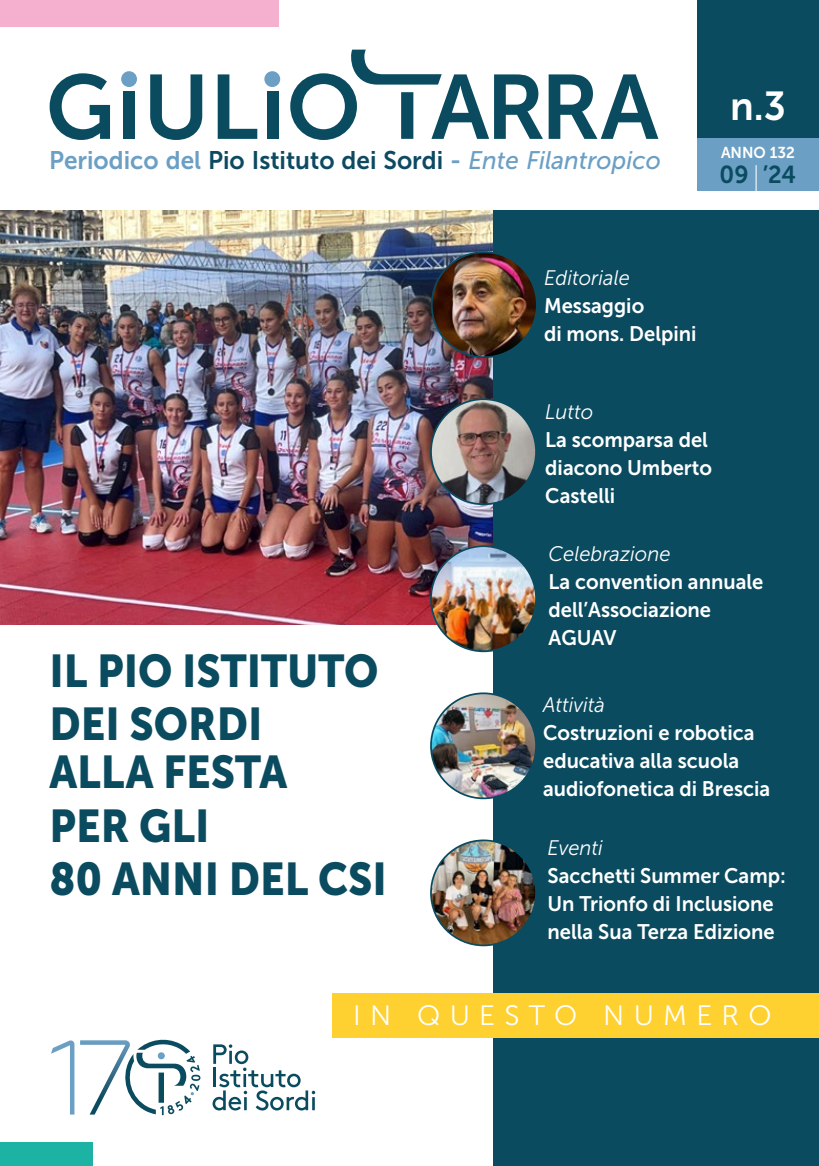
<style>
.page{position:relative;width:819px;height:1166px;background:#fff}
.page>*{position:absolute;margin:0;border:0;box-sizing:border-box;transform-origin:0 0}
.t1{font:45.68px/53.6px "Museo Sans 900";color:#0a4b60;scale:.92 1}
.t2{font:40.25px "Museo Sans 700";color:#fff;scale:.96 1}
.t3{font:28px "Museo Sans 300";letter-spacing:.33em;color:#fff}
.t4{font:25.38px "Museo Sans 700";color:#0d4a61;scale:.96 1}
.t5{font:24.5px "Museo Sans 700";color:#0a4b60;scale:.96 1}
.t6{font:21px/28px "Museo Sans 700";color:#fff;scale:.96 1}
.t7{font:italic 21px "Museo Sans 300";color:#fff;scale:.96 1}
.t8{font:15.75px "Museo Sans 700";color:#fff;scale:.96 1}
.s1{color:#6b9fc4}
.s2{font-family:"Museo Sans 500";font-style:italic;color:#6b9fc4}
.s3{font-family:"Museo Sans 100";font-size:31.68px;color:#fff}
</style>
<div class="page">
<img style="left:0;top:211px;width:493px;height:413px">
<div style="left:493px;top:211px;width:326px;height:955px;background:#0a4b60"></div>
<div style="left:697px;top:0;width:122px;height:191px;background:#0a4b60"></div>
<div style="left:697px;top:138px;width:122px;height:53px;background:#6b9fc4"></div>
<div style="left:332px;top:993px;width:487px;height:44px;background:#fed130"></div>
<div style="left:0;top:0;width:278px;height:27px;background:#f4b0ce"></div>
<div style="left:0;top:1142px;width:92px;height:24px;background:#1cb3a4"></div>
<svg style="left:50px;top:73px;width:60px;height:67px"></svg>
<div style="left:123px;top:92px;width:12px;height:47px;background:#0a4b60"></div>
<svg style="left:150px;top:74px;width:52px;height:66px"></svg>
<svg style="left:218px;top:74px;width:39px;height:65px"></svg>
<div style="left:267px;top:92px;width:11px;height:47px;background:#0a4b60"></div>
<svg style="left:290px;top:50px;width:368px;height:90px"></svg>
<div style="left:264px;top:71px;width:16px;height:16px;background:#6b9fc4;border-radius:50%"></div>
<div style="left:121px;top:71px;width:16px;height:16px;background:#6b9fc4;border-radius:50%"></div>
<img style="left:431px;top:399px;width:105px;height:105px;border-radius:52px">
<div style="left:430px;top:398px;width:107px;height:107px;border:2px solid #0a4b60;border-radius:50%"></div>
<img style="left:431px;top:546px;width:105px;height:105px;border-radius:52px">
<div style="left:430px;top:545px;width:107px;height:107px;border:2px solid #0a4b60;border-radius:50%"></div>
<img style="left:431px;top:840px;width:105px;height:105px;border-radius:52px">
<div style="left:430px;top:839px;width:107px;height:107px;border:2px solid #0a4b60;border-radius:50%"></div>
<img style="left:432px;top:253px;width:102px;height:104px">
<div style="left:431px;top:251px;width:106px;height:107px;border:2px solid #0a4b60;border-radius:50%"></div>
<img style="left:431px;top:693px;width:105px;height:105px;border-radius:52px">
<div style="left:430px;top:692px;width:107px;height:107px;border:2px solid #0a4b60;border-radius:50%"></div>
<svg style="left:212px;top:1044px;width:103px;height:66px"></svg>
<svg style="left:51px;top:1040px;width:23px;height:74px"></svg>
<svg style="left:80px;top:1040px;width:120px;height:75px"></svg>
<p class="t4" style="left:49px;top:146px;width:638px"><span class="s1">Periodico del</span> Pio Istituto dei Sordi <span class="s1">-</span> <span class="s2">Ente Filantropico</span></p>
<h2 class="t2" style="left:730px;top:84px;width:60px">n.3</h2>
<p class="t8" style="left:721px;top:144px;width:78px">ANNO 132</p>
<p class="t5" style="left:719px;top:161px;width:81px">09 <span class="s3">|</span> ’24</p>
<p class="t7" style="left:544px;top:266px;width:91px">Editoriale</p>
<p class="t6" style="left:544px;top:291px;width:160px">Messaggio<br>di mons. Delpini</p>
<p class="t7" style="left:545px;top:400px;width:52px">Lutto</p>
<p class="t6" style="left:545px;top:426px;width:175px">La scomparsa del diacono Umberto<br>Castelli</p>
<h1 class="t1" style="left:49px;top:644px;width:359px">IL PIO ISTITUTO<br>DEI SORDI</h1>
<h1 class="t1" style="left:49px;top:745px;width:368px">ALLA FESTA<br>PER GLI<br>80 ANNI DEL CSI</h1>
<p class="t7" style="left:548px;top:542px;width:129px">Celebrazione</p>
<p class="t6" style="left:548px;top:568px;width:225px">La convention annuale dell’Associazione<br>AGUAV</p>
<p class="t7" style="left:543px;top:693px;width:66px">Attività</p>
<p class="t6" style="left:543px;top:718px;width:238px">Costruzioni e robotica educativa alla scuola audiofonetica di Brescia</p>
<p class="t7" style="left:547px;top:837px;width:59px">Eventi</p>
<p class="t6" style="left:547px;top:862px;width:250px">Sacchetti Summer Camp:<br>Un Trionfo di Inclusione nella Sua Terza Edizione</p>
<h3 class="t3" style="left:353px;top:1000px;width:420px">IN QUESTO NUMERO</h3>
</div>
